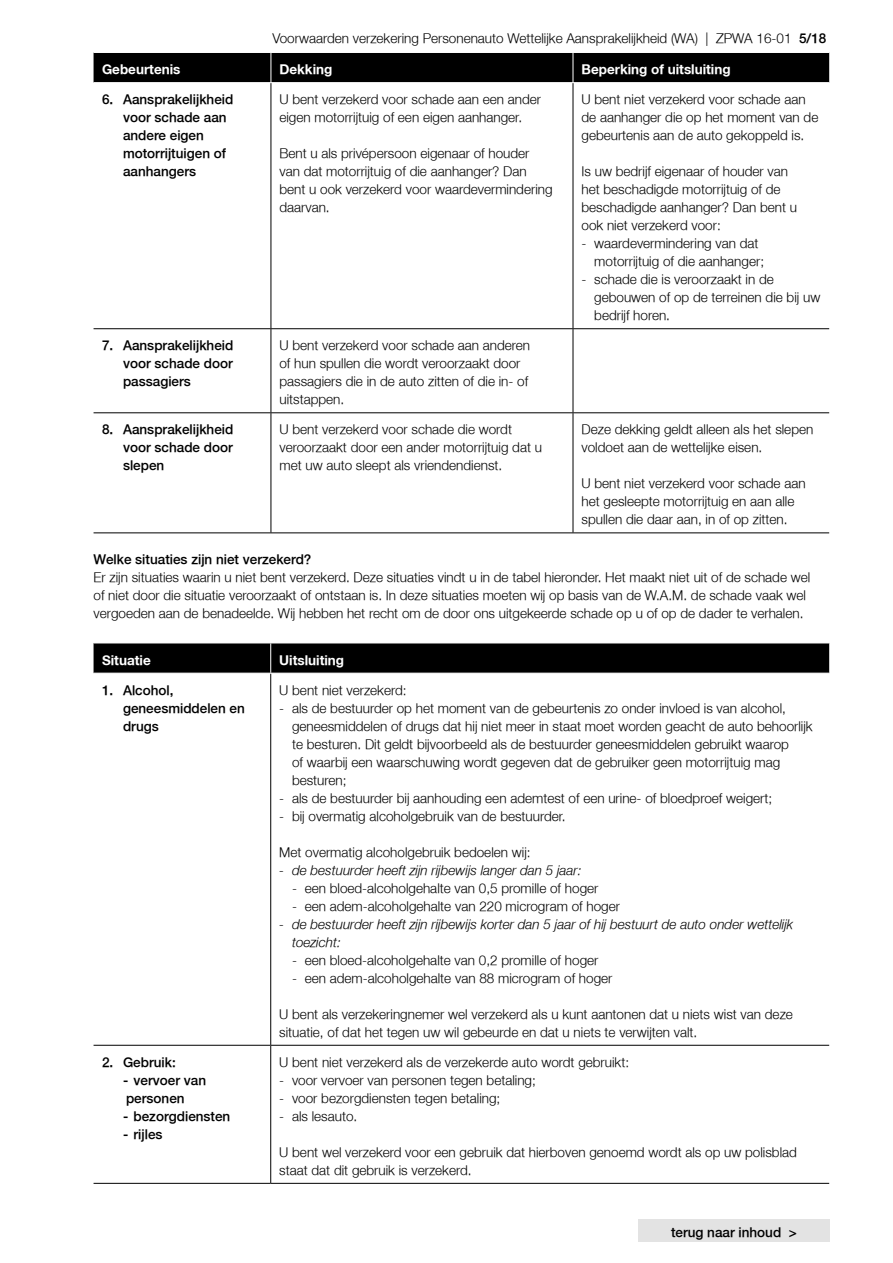
<style>
.page{position:relative;width:893px;height:1263px;background:#fff}
.page>*{position:absolute;margin:0;border:0;box-sizing:border-box;transform-origin:0 0}
.t1{font:300 13.5px/18px "Fortis Helvetica";color:#000}
.t2{font:300 13.5px/18px "Fortis Helvetica";color:#000}
.t3{font:italic 300 13.5px/18px "Fortis Helvetica";color:#000}
.t4{font:700 13.5px "Fortis Helvetica";color:#fff}
.s1{font-style:inherit}
</style>
<div class="page">
<div style="left:638px;top:1219px;width:192px;height:23px;background:#e3e3e3"></div>
<hr style="left:271px;top:413px;width:1px;height:119px;background:#000">
<hr style="left:573px;top:413px;width:1px;height:119px;background:#000">
<hr style="left:94px;top:412px;width:177px;height:1px;background:#000">
<hr style="left:271px;top:412px;width:302px;height:1px;background:#000">
<hr style="left:573px;top:412px;width:256px;height:1px;background:#000">
<hr style="left:94px;top:532px;width:177px;height:1px;background:#000">
<hr style="left:271px;top:532px;width:302px;height:1px;background:#000">
<hr style="left:573px;top:532px;width:256px;height:1px;background:#000">
<hr style="left:271px;top:83px;width:1px;height:245px;background:#000">
<hr style="left:573px;top:83px;width:1px;height:245px;background:#000">
<hr style="left:94px;top:328px;width:177px;height:1px;background:#000">
<hr style="left:271px;top:329px;width:1px;height:83px;background:#000">
<hr style="left:271px;top:328px;width:302px;height:1px;background:#000">
<hr style="left:573px;top:329px;width:1px;height:83px;background:#000">
<hr style="left:573px;top:328px;width:256px;height:1px;background:#000">
<div style="left:94px;top:52px;width:735px;height:30px;background:#000"></div>
<div style="left:94px;top:644px;width:735px;height:29px;background:#000"></div>
<hr style="left:270px;top:673px;width:1px;height:372px;background:#000">
<hr style="left:94px;top:1045px;width:177px;height:1px;background:#000">
<hr style="left:270px;top:1046px;width:1px;height:137px;background:#000">
<hr style="left:271px;top:1045px;width:558px;height:1px;background:#000">
<hr style="left:94px;top:1183px;width:177px;height:1px;background:#000">
<hr style="left:271px;top:1183px;width:558px;height:1px;background:#000">
<hr style="left:270px;top:643px;width:1px;height:30px;background:#fff">
<hr style="left:94px;top:673px;width:177px;height:1px;background:#fff">
<p class="t1" style="left:273px;top:29px;width:555px">Voorwaarden verzekering Personenauto Wettelijke Aansprakelijkheid (WA) | ZPWA 16-01 <span class="s1">5/18</span></p>
<p class="t4" style="left:102px;top:61px;width:80px">Gebeurtenis</p>
<p class="t4" style="left:279px;top:61px;width:54px">Dekking</p>
<p class="t4" style="left:581px;top:61px;width:151px">Beperking of uitsluiting</p>
<p class="t2" style="left:123px;top:91px;width:112px;text-indent:-21px">6. Aansprakelijkheid voor schade aan andere eigen motorrijtuigen of aanhangers</p>
<p class="t1" style="left:279px;top:91px;width:263px">U bent verzekerd voor schade aan een ander eigen motorrijtuig of een eigen aanhanger.</p>
<p class="t1" style="left:581px;top:91px;width:238px">U bent niet verzekerd voor schade aan de aanhanger die op het moment van de gebeurtenis aan de auto gekoppeld is.</p>
<p class="t1" style="left:581px;top:163px;width:217px">Is uw bedrijf eigenaar of houder van het beschadigde motorrijtuig of de beschadigde aanhanger? Dan bent u ook niet verzekerd voor:</p>
<p class="t1" style="left:594px;top:235px;width:171px;text-indent:-13px">- waardevermindering van dat motorrijtuig of die aanhanger;</p>
<p class="t1" style="left:594px;top:271px;width:228px;text-indent:-13px">- schade die is veroorzaakt in de gebouwen of op de terreinen die bij uw bedrijf horen.</p>
<p class="t1" style="left:279px;top:145px;width:275px">Bent u als privépersoon eigenaar of houder van dat motorrijtuig of die aanhanger? Dan bent u ook verzekerd voor waardevermindering daarvan.</p>
<p class="t2" style="left:123px;top:337px;width:112px;text-align:justify;text-indent:-21px">7. Aansprakelijkheid voor schade door passagiers</p>
<p class="t1" style="left:279px;top:337px;width:252px">U bent verzekerd voor schade aan anderen of hun spullen die wordt veroorzaakt door passagiers die in de auto zitten of die in- of uitstappen.</p>
<p class="t2" style="left:123px;top:421px;width:112px;text-align:justify;text-indent:-21px">8. Aansprakelijkheid voor schade door slepen</p>
<p class="t1" style="left:279px;top:421px;width:264px">U bent verzekerd voor schade die wordt veroorzaakt door een ander motorrijtuig dat u met uw auto sleept als vriendendienst.</p>
<p class="t1" style="left:581px;top:421px;width:233px">Deze dekking geldt alleen als het slepen voldoet aan de wettelijke eisen.</p>
<p class="t1" style="left:581px;top:475px;width:226px">U bent niet verzekerd voor schade aan het gesleepte motorrijtuig en aan alle spullen die daar aan, in of op zitten.</p>
<p class="t2" style="left:94px;top:551px;width:219px">Welke situaties zijn niet verzekerd?</p>
<p class="t1" style="left:94px;top:569px;width:718px">Er zijn situaties waarin u niet bent verzekerd. Deze situaties vindt u in de tabel hieronder. Het maakt niet uit of de schade wel of niet door die situatie veroorzaakt of ontstaan is. In deze situaties moeten wij op basis van de W.A.M. de schade vaak wel vergoeden aan de benadeelde. Wij hebben het recht om de door ons uitgekeerde schade op u of op de dader te verhalen.</p>
<p class="t4" style="left:102px;top:651px;width:50px">Situatie</p>
<p class="t4" style="left:279px;top:651px;width:66px">Uitsluiting</p>
<p class="t2" style="left:123px;top:681px;width:123px;text-indent:-21px">1. Alcohol, geneesmiddelen en drugs</p>
<p class="t1" style="left:279px;top:681px;width:129px">U bent niet verzekerd:</p>
<p class="t1" style="left:292px;top:699px;width:522px;text-indent:-13px">- als de bestuurder op het moment van de gebeurtenis zo onder invloed is van alcohol, geneesmiddelen of drugs dat hij niet meer in staat moet worden geacht de auto behoorlijk te besturen. Dit geldt bijvoorbeeld als de bestuurder geneesmiddelen gebruikt waarop<br>of waarbij een waarschuwing wordt gegeven dat de gebruiker geen motorrijtuig mag besturen;</p>
<p class="t1" style="left:279px;top:789px;width:494px">- als de bestuurder bij aanhouding een ademtest of een urine- of bloedproef weigert;</p>
<p class="t1" style="left:279px;top:807px;width:288px">- bij overmatig alcoholgebruik van de bestuurder.</p>
<p class="t1" style="left:279px;top:843px;width:253px">Met overmatig alcoholgebruik bedoelen wij:</p>
<p class="t3" style="left:279px;top:861px;width:304px">- de bestuurder heeft zijn rijbewijs langer dan 5 jaar:</p>
<p class="t1" style="left:292px;top:879px;width:308px">- een bloed-alcoholgehalte van 0,5 promille of hoger</p>
<p class="t1" style="left:292px;top:897px;width:329px">- een adem-alcoholgehalte van 220 microgram of hoger</p>
<p class="t3" style="left:292px;top:915px;width:503px;text-indent:-13px">- de bestuurder heeft zijn rijbewijs korter dan 5 jaar of hij bestuurt de auto onder wettelijk toezicht:</p>
<p class="t1" style="left:292px;top:951px;width:308px">- een bloed-alcoholgehalte van 0,2 promille of hoger</p>
<p class="t1" style="left:292px;top:969px;width:322px">- een adem-alcoholgehalte van 88 microgram of hoger</p>
<p class="t1" style="left:279px;top:1005px;width:515px">U bent als verzekeringnemer wel verzekerd als u kunt aantonen dat u niets wist van deze situatie, of dat het tegen uw wil gebeurde en dat u niets te verwijten valt.</p>
<p class="t2" style="left:102px;top:1053px;width:75px">2. Gebruik:</p>
<p class="t2" style="left:123px;top:1071px;width:85px">- vervoer van personen</p>
<p class="t2" style="left:123px;top:1107px;width:109px">- bezorgdiensten</p>
<p class="t2" style="left:123px;top:1125px;width:41px">- rijles</p>
<p class="t1" style="left:279px;top:1053px;width:351px">U bent niet verzekerd als de verzekerde auto wordt gebruikt:</p>
<p class="t1" style="left:279px;top:1071px;width:258px">- voor vervoer van personen tegen betaling;</p>
<p class="t1" style="left:279px;top:1089px;width:223px">- voor bezorgdiensten tegen betaling;</p>
<p class="t1" style="left:279px;top:1107px;width:80px">- als lesauto.</p>
<p class="t1" style="left:279px;top:1143px;width:519px">U bent wel verzekerd voor een gebruik dat hierboven genoemd wordt als op uw polisblad staat dat dit gebruik is verzekerd.</p>
<p class="t2" style="left:671px;top:1224px;width:127px">terug naar inhoud &gt;</p>
</div>
